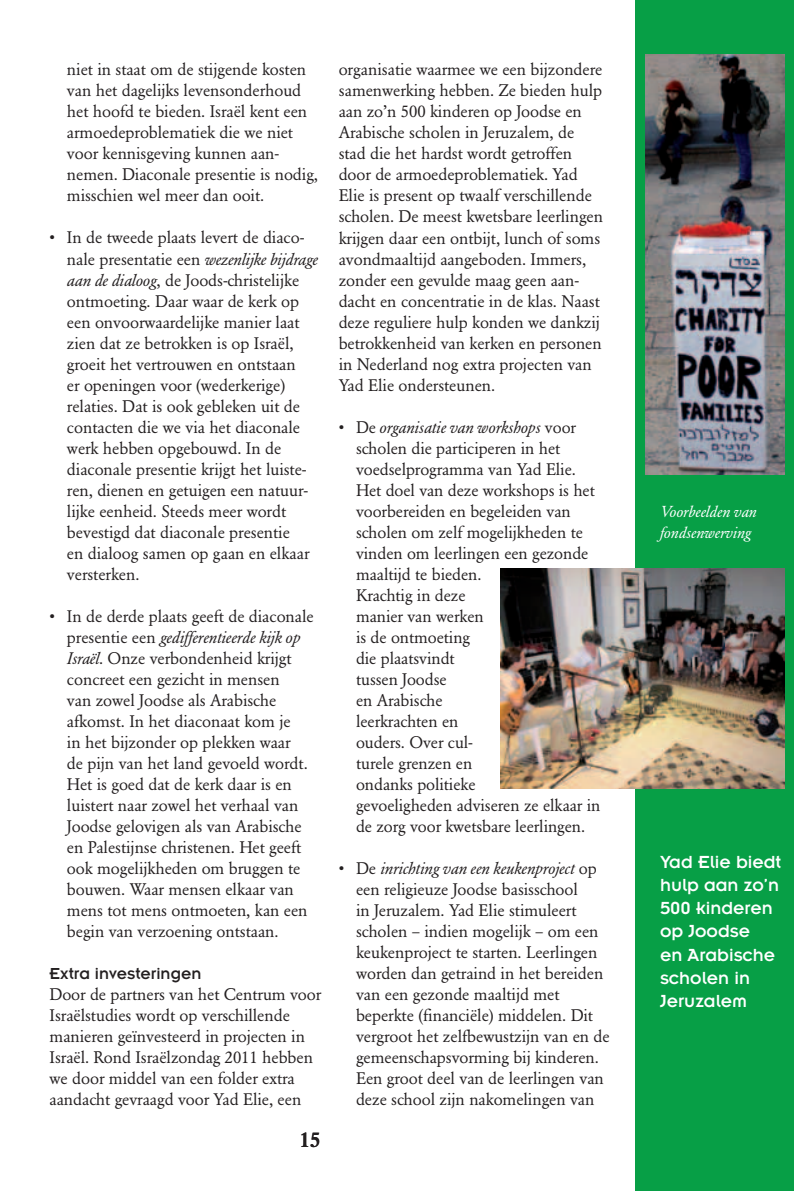
<style>
.page{position:relative;width:794px;height:1191px;background:#fff}
.page>*{position:absolute;margin:0;border:0;box-sizing:border-box;transform-origin:0 0}
.t1{font:500 21px "Garamond BE";color:#231f20}
.t2{font:19.25px/23.1px "Insignia";color:#fff}
.t3{font:17.5px "Insignia";color:#231f20}
.t4{font:16.62px/21px "Garamond BE";letter-spacing:-.005em;color:#231f20}
.t5{font:italic 15.75px/21px "Garamond BE";color:#fff}
.s1{font-style:italic}
</style>
<div class="page">
<div style="left:635px;top:0;width:159px;height:1191px;background:#079f46"></div>
<img style="left:501px;top:568px;width:283px;height:221px">
<img style="left:645px;top:55px;width:139px;height:419px">
<p class="t4" style="left:67px;top:61px;width:252px">niet in staat om de stijgende kosten van het dagelijks levensonderhoud het hoofd te bieden. Israël kent een armoedeproblematiek die we niet voor kennisgeving kunnen aan&shy;nemen. Diaconale presentie is nodig, misschien wel meer dan ooit.</p>
<p class="t4" style="left:67px;top:229px;width:252px;text-indent:-17px">• In de tweede plaats levert de diaco&shy;nale presentatie een <span class="s1">wezenlijke bijdrage aan de dialoog</span>, de Joods-christelijke ontmoeting. Daar waar de kerk op een onvoorwaardelijke manier laat zien dat ze betrokken is op Israël, groeit het vertrouwen en ontstaan<br>er openingen voor (wederkerige) relaties. Dat is ook gebleken uit de contacten die we via het diaconale werk hebben opgebouwd. In de diaconale presentie krijgt het luiste&shy;ren, dienen en getuigen een natuur&shy;lijke eenheid. Steeds meer wordt bevestigd dat diaconale presentie<br>en dialoog samen op gaan en elkaar versterken.</p>
<p class="t4" style="left:67px;top:607px;width:248px;text-indent:-17px">• In de derde plaats geeft de diaconale presentie een <span class="s1">gedifferentieerde kijk op Israël</span>. Onze verbondenheid krijgt concreet een gezicht in mensen<br>van zowel Joodse als Arabische afkomst. In het diaconaat kom je<br>in het bijzonder op plekken waar<br>de pijn van het land gevoeld wordt.<br>Het is goed dat de kerk daar is en luistert naar zowel het verhaal van Joodse gelovigen als van Arabische en Palestijnse christenen. Het geeft ook mogelijkheden om bruggen te bouwen. Waar mensen elkaar van mens tot mens ontmoeten, kan een begin van verzoening ontstaan.</p>
<p class="t3" style="left:50px;top:967px;width:153px">Extra investeringen</p>
<p class="t4" style="left:50px;top:985px;width:273px">Door de partners van het Centrum voor Israëlstudies wordt op verschillende manieren geïnvesteerd in projecten in Israël. Rond Israëlzondag 2011 hebben we door middel van een folder extra aandacht gevraagd voor Yad Elie, een</p>
<p class="t1" style="left:300px;top:1130px;width:22px">15</p>
<p class="t4" style="left:339px;top:61px;width:266px">organisatie waarmee we een bijzondere samenwerking hebben. Ze bieden hulp aan zo’n 500 kinderen op Joodse en Arabische scholen in Jeruzalem, de stad die het hardst wordt getroffen door de armoedeproblematiek. Yad Elie is present op twaalf verschillende scholen. De meest kwetsbare leerlingen krijgen daar een ontbijt, lunch of soms avondmaaltijd aangeboden. Immers, zonder een gevulde maag geen aan&shy;dacht en concentratie in de klas. Naast deze reguliere hulp konden we dankzij betrokkenheid van kerken en personen in Nederland nog extra projecten van Yad Elie ondersteunen.</p>
<p class="t4" style="left:356px;top:418px;width:246px;text-indent:-17px">• De <span class="s1">organisatie van workshops</span> voor scholen die participeren in het voedselprogramma van Yad Elie.<br>Het doel van deze workshops is het voorbereiden en begeleiden van scholen om zelf mogelijkheden te vinden om leerlingen een gezonde maaltijd te bieden.<br>Krachtig in deze<br>manier van werken<br>is de ontmoeting<br>die plaatsvindt<br>tussen Joodse<br>en Arabische<br>leerkrachten en<br>ouders. Over cul-<br>turele grenzen en<br>ondanks politieke<br>gevoeligheden adviseren ze elkaar in de zorg voor kwetsbare leerlingen.</p>
<p class="t4" style="left:356px;top:859px;width:255px;text-indent:-17px">• De <span class="s1">inrichting van een keukenproject</span> op een religieuze Joodse basisschool<br>in Jeruzalem. Yad Elie stimuleert scholen – indien mogelijk – om een keukenproject te starten. Leerlingen worden dan getraind in het bereiden van een gezonde maaltijd met beperkte (financiële) middelen. Dit vergroot het zelfbewustzijn van en de gemeenschapsvorming bij kinderen.<br>Een groot deel van de leerlingen van deze school zijn nakomelingen van</p>
<p class="t5" style="left:660px;top:502px;width:98px">Voorbeelden van fondsenwerving</p>
<p class="t2" style="left:660px;top:852px;width:123px">Yad Elie biedt hulp aan zo’n<br>500 kinderen op Joodse<br>en Arabische scholen in<br>Jeruzalem</p>
</div>
